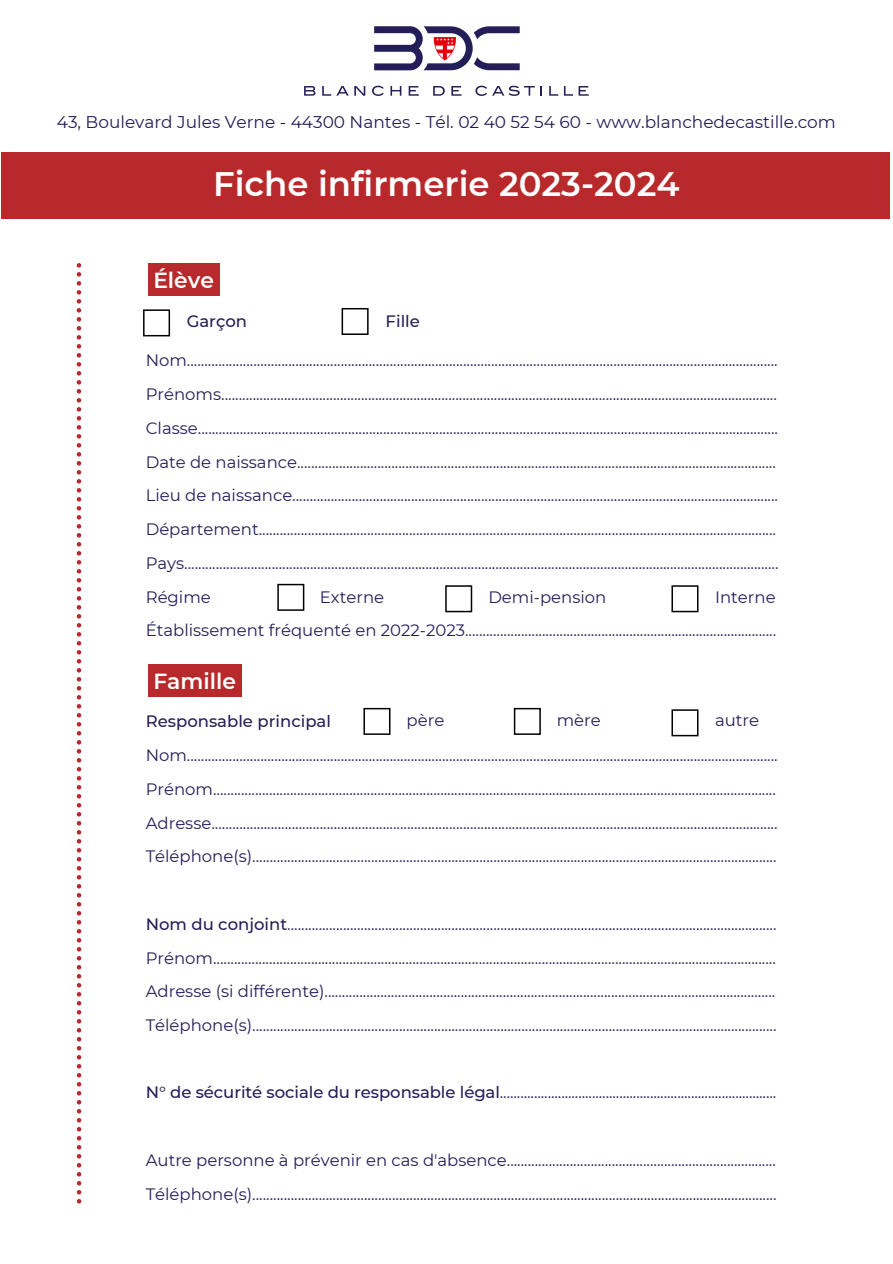
<style>
.page{position:relative;width:893px;height:1264px;background:#fff}
.page>*{position:absolute;margin:0;border:0;box-sizing:border-box;transform-origin:0 0}
.t1{font:600 33.9px "Montserrat";color:#fff}
.t2{font:600 21.75px "Montserrat";color:#fff}
.t3{font:16.95px "Montserrat";color:#231e57}
.t4{font:16.5px/33.8px "Montserrat";color:#231e57}
.t5{font:500 16.5px "Montserrat";color:#231e57}
.s1{font-weight:500}
</style>
<div class="page">
<svg style="left:304px;top:86px;width:11px;height:10px"></svg>
<svg style="left:322px;top:86px;width:26px;height:10px"></svg>
<svg style="left:354px;top:86px;width:11px;height:10px"></svg>
<svg style="left:372px;top:86px;width:12px;height:10px"></svg>
<svg style="left:390px;top:86px;width:11px;height:10px"></svg>
<svg style="left:408px;top:86px;width:11px;height:10px"></svg>
<svg style="left:433px;top:86px;width:11px;height:10px"></svg>
<svg style="left:451px;top:86px;width:10px;height:10px"></svg>
<svg style="left:475px;top:86px;width:67px;height:10px"></svg>
<svg style="left:549px;top:86px;width:9px;height:10px"></svg>
<svg style="left:564px;top:86px;width:24px;height:10px"></svg>
<svg style="left:374px;top:26px;width:145px;height:44px"></svg>
<div style="left:1px;top:152px;width:888px;height:66px;background:#b8292b"></div>
<svg style="left:77px;top:263px;width:4px;height:940px"></svg>
<div style="left:148px;top:263px;width:71px;height:33px;background:#b8292b"></div>
<div style="left:148px;top:664px;width:93px;height:33px;background:#b8292b"></div>
<div style="left:143px;top:309px;width:27px;height:27px;border:1px solid #000"></div>
<div style="left:341px;top:308px;width:27px;height:27px;border:2px solid #000"></div>
<div style="left:277px;top:584px;width:27px;height:27px;border:2px solid #000"></div>
<div style="left:514px;top:708px;width:27px;height:27px;border:2px solid #000"></div>
<div style="left:363px;top:708px;width:27px;height:27px;border:2px solid #000"></div>
<div style="left:671px;top:709px;width:27px;height:27px;border:2px solid #000"></div>
<div style="left:445px;top:585px;width:27px;height:27px;border:2px solid #000"></div>
<div style="left:671px;top:585px;width:27px;height:27px;border:2px solid #000"></div>
<p class="t3" style="left:57px;top:111px;width:780px">43, Boulevard Jules Verne - 44300 Nantes - Tél. 02 40 52 54 60 - www.blanchedecastille.com</p>
<h1 class="t1" style="left:213px;top:160px;width:468px">Fiche infirmerie 2023-2024</h1>
<h2 class="t2" style="left:153px;top:264px;width:62px">Élève</h2>
<p class="t5" style="left:385px;top:310px;width:36px">Fille</p>
<p class="t4" style="left:146px;top:343px;width:634px">Nom.........................................................................................................................................................................<br>Prénoms...............................................................................................................................................................<br>Classe......................................................................................................................................................................<br>Date de naissance.........................................................................................................................................<br>Lieu de naissance...........................................................................................................................................<br>Département....................................................................................................................................................<br>Pays..........................................................................................................................................................................<br>Régime<br>Établissement fréquenté en 2022-2023.........................................................................................</p>
<p class="t5" style="left:187px;top:310px;width:62px">Garçon</p>
<p class="t4" style="left:320px;top:579px;width:66px">Externe</p>
<p class="t4" style="left:488px;top:579px;width:120px">Demi-pension</p>
<p class="t4" style="left:715px;top:579px;width:62px">Interne</p>
<h2 class="t2" style="left:153px;top:665px;width:84px">Famille</h2>
<p class="t5" style="left:146px;top:710px;width:187px">Responsable principal</p>
<p class="t4" style="left:146px;top:737px;width:633px;text-align:justify">Nom.........................................................................................................................................................................<br>Prénom.................................................................................................................................................................<br>Adresse..................................................................................................................................................................<br>Téléphone(s)......................................................................................................................................................</p>
<p class="t4" style="left:406px;top:703px;width:39px">père</p>
<p class="t4" style="left:556px;top:703px;width:45px">mère</p>
<p class="t4" style="left:715px;top:703px;width:46px">autre</p>
<p class="t4" style="left:146px;top:906px;width:632px;text-align:justify"><span class="s1">Nom du conjoint</span>............................................................................................................................................<br>Prénom.................................................................................................................................................................<br>Adresse (si différente).................................................................................................................................<br>Téléphone(s)......................................................................................................................................................</p>
<p class="t4" style="left:146px;top:1075px;width:632px"><span class="s1">N° de sécurité sociale du responsable légal</span>.................................................................................</p>
<p class="t4" style="left:146px;top:1142px;width:632px">Autre personne à prévenir en cas d'absence.............................................................................<br>Téléphone(s)......................................................................................................................................................</p>
</div>
